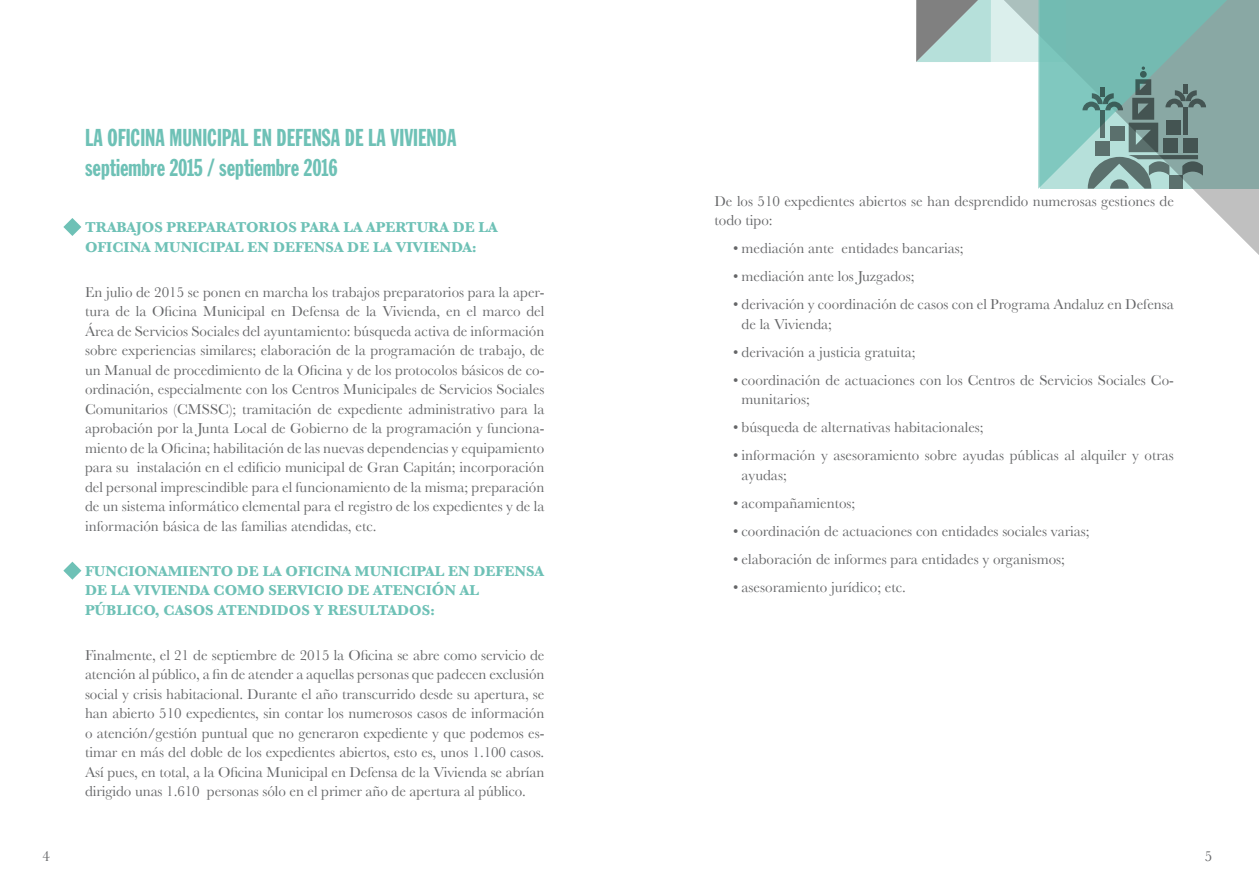
<style>
.page{position:relative;width:1259px;height:893px;background:#fff}
.page>*{position:absolute;margin:0;border:0;box-sizing:border-box;transform-origin:0 0}
.t1{font:24px/30px "Franklin Gothic Extra Cond";color:#6ec1b6}
.t2{font:15px/19.5px "Baskerville";color:#646567}
.t3{font:700 15px/19.5px "Baskerville";color:#6ec1b6}
</style>
<div class="page">
<svg style="left:1193px;top:0;width:66px;height:255px"></svg>
<svg style="left:916px;top:0;width:74px;height:62px;background:#9fb8b4"></svg>
<svg style="left:990px;top:0;width:48px;height:62px;background:#d0e5e2"></svg>
<svg style="left:1038px;top:0;width:201px;height:189px;background:#7dada7"></svg>
<svg style="left:63px;top:218px;width:18px;height:18px"></svg>
<svg style="left:63px;top:562px;width:18px;height:18px"></svg>
<h1 class="t1" style="left:85px;top:123px;width:373px">LA OFICINA MUNICIPAL EN DEFENSA DE LA VIVIENDA septiembre 2015 / septiembre 2016</h1>
<p class="t3" style="left:85px;top:218px;width:414px">TRABAJOS PREPARATORIOS PARA LA APERTURA DE LA<br>OFICINA MUNICIPAL EN DEFENSA DE LA VIVIENDA:</p>
<p class="t2" style="left:85px;top:282px;width:461px;text-align:justify">En julio de 2015 se ponen en marcha los trabajos preparatorios para la aper&shy;tura de la Oficina Municipal en Defensa de la Vivienda, en el marco del Área de Servicios Sociales del ayuntamiento: búsqueda activa de información sobre experiencias similares; elaboración de la programación de trabajo, de un Manual de procedimiento de la Oficina y de los protocolos básicos de co&shy;ordinación, especialmente con los Centros Municipales de Servicios Sociales Comunitarios (CMSSC); tramitación de expediente administrativo para la aprobación por la Junta Local de Gobierno de la programación y funciona&shy;miento de la Oficina; habilitación de las nuevas dependencias y equipamiento para su instalación en el edificio municipal de Gran Capitán; incorporación del personal imprescindible para el funcionamiento de la misma; preparación de un sistema informático elemental para el registro de los expedientes y de la información básica de las familias atendidas, etc.</p>
<p class="t3" style="left:85px;top:561px;width:460px">FUNCIONAMIENTO DE LA OFICINA MUNICIPAL EN DEFENSA<br>DE LA VIVIENDA COMO SERVICIO DE ATENCIÓN AL<br>PÚBLICO, CASOS ATENDIDOS Y RESULTADOS:</p>
<p class="t2" style="left:85px;top:645px;width:461px;text-align:justify">Finalmente, el 21 de septiembre de 2015 la Oficina se abre como servicio de atención al público, a fin de atender a aquellas personas que padecen exclusión social y crisis habitacional. Durante el año transcurrido desde su apertura, se han abierto 510 expedientes, sin contar los numerosos casos de información o atención/gestión puntual que no generaron expediente y que podemos es&shy;timar en más del doble de los expedientes abiertos, esto es, unos 1.100 casos.<br>Así pues, en total, a la Oficina Municipal en Defensa de la Vivienda se abrían dirigido unas 1.610 personas sólo en el primer año de apertura al público.</p>
<p class="t2" style="left:714px;top:191px;width:461px">De los 510 expedientes abiertos se han desprendido numerosas gestiones de todo tipo:</p>
<p class="t2" style="left:733px;top:238px;width:232px">• mediación ante entidades bancarias;</p>
<p class="t2" style="left:733px;top:266px;width:183px">• mediación ante los Juzgados;</p>
<p class="t2" style="left:741px;top:294px;width:434px;text-indent:-9px">• derivación y coordinación de casos con el Programa Andaluz en Defensa de la Vivienda;</p>
<p class="t2" style="left:733px;top:342px;width:184px">• derivación a justicia gratuita;</p>
<p class="t2" style="left:741px;top:370px;width:434px;text-indent:-9px">• coordinación de actuaciones con los Centros de Servicios Sociales Co&shy;munitarios;</p>
<p class="t2" style="left:733px;top:417px;width:252px">• búsqueda de alternativas habitacionales;</p>
<p class="t2" style="left:741px;top:445px;width:434px;text-indent:-9px">• información y asesoramiento sobre ayudas públicas al alquiler y otras ayudas;</p>
<p class="t2" style="left:733px;top:493px;width:124px">• acompañamientos;</p>
<p class="t2" style="left:733px;top:521px;width:358px">• coordinación de actuaciones con entidades sociales varias;</p>
<p class="t2" style="left:733px;top:549px;width:333px">• elaboración de informes para entidades y organismos;</p>
<p class="t2" style="left:733px;top:577px;width:174px">• asesoramiento jurídico; etc.</p>
<p class="t2" style="left:43px;top:846px;width:9px">4</p>
<p class="t2" style="left:1204px;top:846px;width:9px">5</p>
</div>
